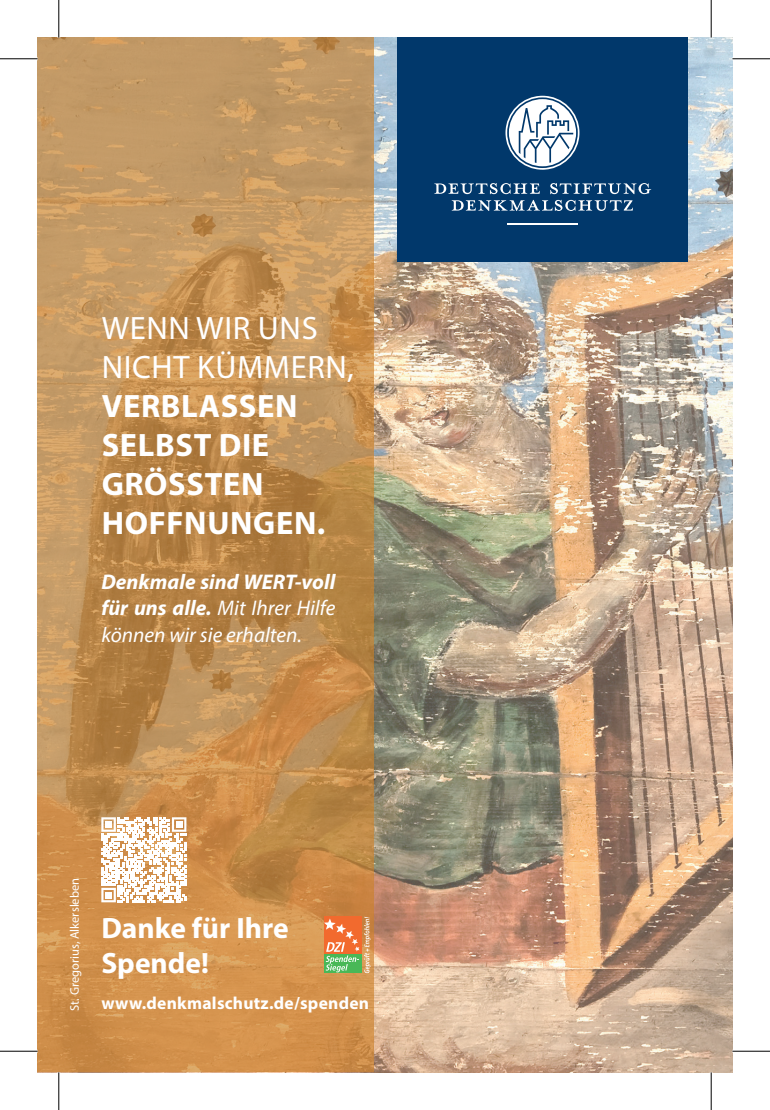
<style>
.page{position:relative;width:770px;height:1110px;background:#fff}
.page>*{position:absolute;margin:0;border:0;box-sizing:border-box;transform-origin:0 0}
.t1{font:700 32.5px/39px "Myriad Pro";letter-spacing:.02em;color:#fff}
.t2{font:32.5px/39px "Myriad Pro";letter-spacing:.02em;color:#fff}
.t3{font:700 29.5px/35.5px "Myriad Pro";color:#fff}
.t4{font:italic 21.25px/26.5px "Myriad Pro";color:#fff;text-align:justify}
.t5{font:700 17.5px "Myriad Pro";letter-spacing:.015em;color:#fff}
.t6{font:12.5px "Myriad Pro";color:#fff}
.s1{font-weight:700}
</style>
<div class="page">
<img style="left:374px;top:38px;width:358px;height:1034px">
<svg style="left:38px;top:38px;width:336px;height:1034px;background:#c59256"></svg>
<svg style="left:324px;top:916px;width:47px;height:57px;background:#ca9a5f"></svg>
<svg style="left:101px;top:817px;width:85px;height:85px"></svg>
<div style="left:105px;top:892px;width:7px;height:6px;background:#fff"></div>
<div style="left:397px;top:38px;width:291px;height:224px;background:#01386b"></div>
<svg style="left:451px;top:200px;width:182px;height:11px"></svg>
<svg style="left:434px;top:183px;width:105px;height:11px"></svg>
<svg style="left:550px;top:183px;width:101px;height:11px"></svg>
<svg style="left:505px;top:96px;width:74px;height:74px"></svg>
<hr style="left:507px;top:223px;width:70px;height:2px;background:#fff">
<hr style="left:0;top:58px;width:38px;height:1px;background:#000">
<hr style="left:732px;top:58px;width:37px;height:1px;background:#000">
<hr style="left:0;top:1050px;width:38px;height:1px;background:#000">
<hr style="left:732px;top:1050px;width:37px;height:1px;background:#000">
<hr style="left:58px;top:0;width:1px;height:37px;background:#000">
<hr style="left:58px;top:1072px;width:1px;height:38px;background:#000">
<hr style="left:710px;top:0;width:1px;height:37px;background:#000">
<hr style="left:710px;top:1072px;width:1px;height:38px;background:#000">
<h1 class="t2" style="left:102px;top:308px;width:254px">WENN WIR UNS<br>NICHT KÜMMERN,</h1>
<h1 class="t1" style="left:102px;top:385px;width:225px">VERBLASSEN<br>SELBST DIE<br>GRÖSSTEN<br>HOFFNUNGEN.</h1>
<p class="t4" style="left:101px;top:568px;width:235px"><span class="s1">Denkmale sind WERT-voll für uns alle.</span> Mit Ihrer Hilfe können wir sie erhalten.</p>
<p class="t6" style="left:67px;top:1011px;width:134px;rotate:-90deg">St. Gregorius, Alkersleben</p>
<h2 class="t3" style="left:101px;top:909px;width:189px">Danke für Ihre<br>Spende!</h2>
<p class="t5" style="left:101px;top:991px;width:269px">www.denkmalschutz.de/spenden</p>
</div>
